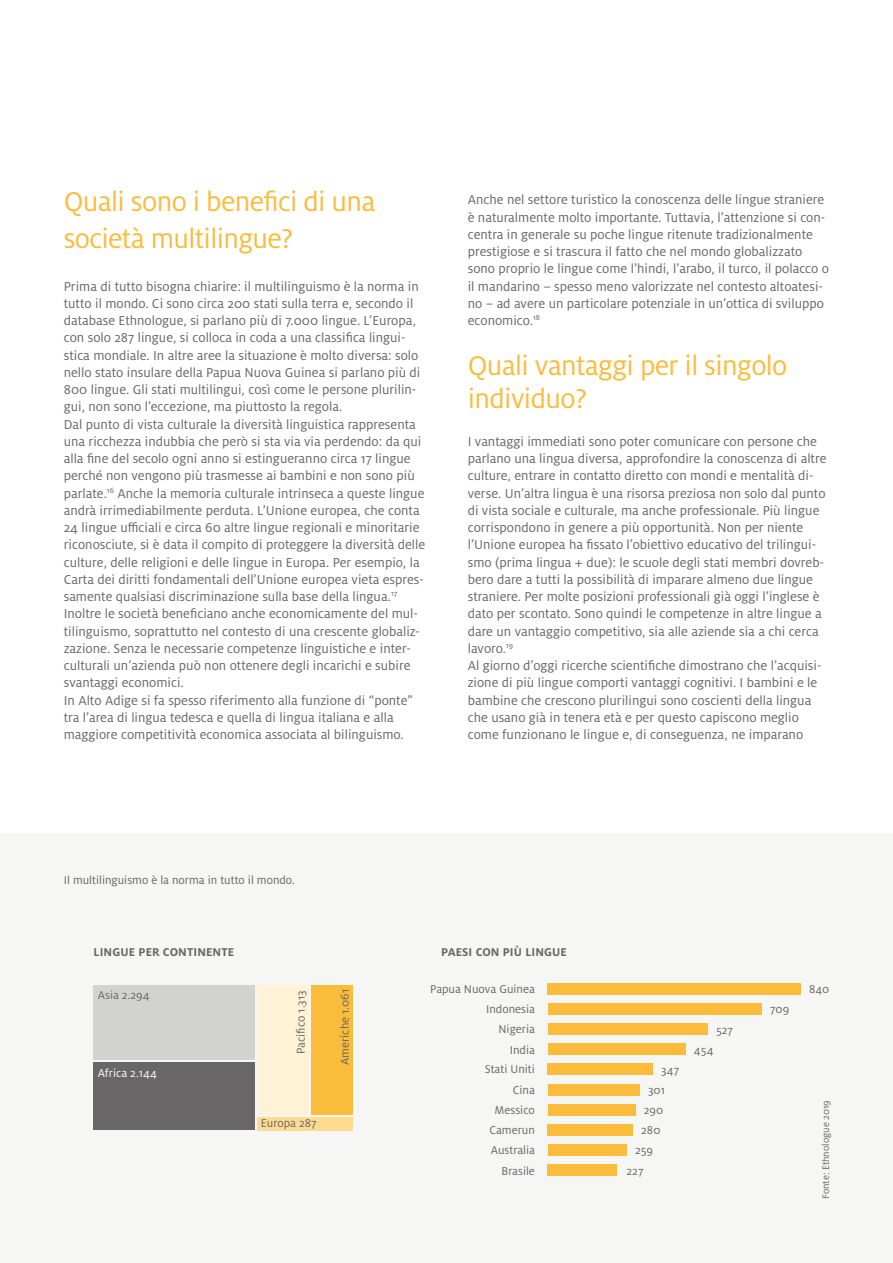
<style>
.page{position:relative;width:893px;height:1263px;background:#fff}
.page>*{position:absolute;margin:0;border:0;box-sizing:border-box;transform-origin:0 0}
.t1{font:30px/37.2px "Milo Pro";letter-spacing:-.02em;color:#fbbc3c}
.t2{font:14.25px/17.2px "Milo Pro";color:#686667}
.t3{font:12.6px/20.4px "Milo Pro";color:#686667;text-align:right}
.t4{font:700 12.6px "Milo Pro";letter-spacing:.01em;color:#686667}
.t5{font:12.6px "Milo Pro";color:#fff}
.t6{font:10.5px "Milo Pro";color:#686667}
</style>
<div class="page">
<div style="left:0;top:834px;width:893px;height:429px;background:#f6f6f5"></div>
<div style="left:548px;top:983px;width:253px;height:11px;background:#fbbc3c"></div>
<div style="left:548px;top:1003px;width:214px;height:12px;background:#fbbc3c"></div>
<div style="left:548px;top:1023px;width:160px;height:12px;background:#fbbc3c"></div>
<div style="left:548px;top:1043px;width:137px;height:12px;background:#fbbc3c"></div>
<div style="left:548px;top:1064px;width:105px;height:11px;background:#fbbc3c"></div>
<div style="left:548px;top:1084px;width:91px;height:11px;background:#fbbc3c"></div>
<div style="left:548px;top:1104px;width:87px;height:11px;background:#fbbc3c"></div>
<div style="left:548px;top:1124px;width:85px;height:12px;background:#fbbc3c"></div>
<div style="left:548px;top:1144px;width:78px;height:12px;background:#fbbc3c"></div>
<div style="left:548px;top:1164px;width:69px;height:12px;background:#fbbc3c"></div>
<div style="left:94px;top:985px;width:161px;height:75px;background:#d2d3d0"></div>
<div style="left:94px;top:1062px;width:161px;height:68px;background:#686667"></div>
<div style="left:257px;top:985px;width:52px;height:130px;background:#fff2d5"></div>
<div style="left:312px;top:985px;width:41px;height:130px;background:#fbbc3c"></div>
<div style="left:257px;top:1117px;width:96px;height:13px;background:#ffda91"></div>
<h1 class="t1" style="left:64px;top:183px;width:313px">Quali sono i benefici di una società multilingue?</h1>
<p class="t2" style="left:64px;top:278px;width:363px">Prima di tutto bisogna chiarire: il multilinguismo è la norma in tutto il mondo. Ci sono circa 200 stati sulla terra e, secondo il database Ethnologue, si parlano più di 7.000 lingue. L’Europa, con solo 287 lingue, si colloca in coda a una classifica lingui&shy;stica mondiale. In altre aree la situazione è molto diversa: solo nello stato insulare della Papua Nuova Guinea si parlano più di 800 lingue. Gli stati multilingui, così come le persone plurilin&shy;gui, non sono l’eccezione, ma piuttosto la regola.<br>Dal punto di vista culturale la diversità linguistica rappresenta una ricchezza indubbia che però si sta via via perdendo: da qui alla fine del secolo ogni anno si estingueranno circa 17 lingue perché non vengono più trasmesse ai bambini e non sono più parlate.<sup>16</sup> Anche la memoria culturale intrinseca a queste lingue andrà irrimediabilmente perduta. L’Unione europea, che conta 24 lingue ufficiali e circa 60 altre lingue regionali e minoritarie riconosciute, si è data il compito di proteggere la diversità delle culture, delle religioni e delle lingue in Europa. Per esempio, la Carta dei diritti fondamentali dell’Unione europea vieta espres&shy;samente qualsiasi discriminazione sulla base della lingua.<sup>17<br></sup>Inoltre le società beneficiano anche economicamente del mul&shy;tilinguismo, soprattutto nel contesto di una crescente globaliz&shy;zazione. Senza le necessarie competenze linguistiche e inter&shy;culturali un’azienda può non ottenere degli incarichi e subire svantaggi economici.<br>In Alto Adige si fa spesso riferimento alla funzione di “ponte” tra l’area di lingua tedesca e quella di lingua italiana e alla maggiore competitività economica associata al bilinguismo.</p>
<p class="t2" style="left:468px;top:191px;width:363px">Anche nel settore turistico la conoscenza delle lingue straniere è naturalmente molto importante. Tuttavia, l’attenzione si con&shy;centra in generale su poche lingue ritenute tradizionalmente prestigiose e si trascura il fatto che nel mondo globalizzato sono proprio le lingue come l’hindi, l’arabo, il turco, il polacco o il mandarino – spesso meno valorizzate nel contesto altoatesi&shy;no – ad avere un particolare potenziale in un’ottica di sviluppo economico.<sup>18</sup></p>
<h1 class="t1" style="left:468px;top:350px;width:321px;line-height:33px">Quali vantaggi per il singolo individuo?</h1>
<p class="t2" style="left:468px;top:433px;width:360px">I vantaggi immediati sono poter comunicare con persone che parlano una lingua diversa, approfondire la conoscenza di altre culture, entrare in contatto diretto con mondi e mentalità di&shy;verse. Un’altra lingua è una risorsa preziosa non solo dal punto di vista sociale e culturale, ma anche professionale. Più lingue corrispondono in genere a più opportunità. Non per niente l’Unione europea ha fissato l’obiettivo educativo del trilingui&shy;smo (prima lingua + due): le scuole degli stati membri dovreb&shy;bero dare a tutti la possibilità di imparare almeno due lingue straniere. Per molte posizioni professionali già oggi l’inglese è dato per scontato. Sono quindi le competenze in altre lingue a dare un vantaggio competitivo, sia alle aziende sia a chi cerca lavoro.<sup>19<br></sup>Al giorno d’oggi ricerche scientifiche dimostrano che l’acquisi&shy;zione di più lingue comporti vantaggi cognitivi. I bambini e le bambine che crescono plurilingui sono coscienti della lingua che usano già in tenera età e per questo capiscono meglio come funzionano le lingue e, di conseguenza, ne imparano</p>
<p class="t3" style="left:64px;top:870px;width:233px">Il multilinguismo è la norma in tutto il mondo.</p>
<p class="t4" style="left:94px;top:944px;width:142px">LINGUE PER CONTINENTE</p>
<p class="t4" style="left:441px;top:944px;width:127px">PAESI CON PIÙ LINGUE</p>
<p class="t3" style="left:98px;top:985px;width:53px">Asia 2.294</p>
<p class="t3" style="left:291px;top:1054px;width:65px;rotate:-90deg">Pacifico 1.313</p>
<p class="t5" style="left:98px;top:1066px;width:61px">Africa 2.144</p>
<p class="t3" style="left:261px;top:1113px;width:57px">Europa 287</p>
<p class="t3" style="left:335px;top:1065px;width:78px;rotate:-90deg">Americhe 1.061</p>
<p class="t3" style="left:430px;top:979px;width:106px">Papua Nuova Guinea</p>
<p class="t3" style="left:809px;top:979px;width:22px">840</p>
<p class="t3" style="left:770px;top:999px;width:21px">709</p>
<p class="t3" style="left:716px;top:1019px;width:18px">527</p>
<p class="t3" style="left:694px;top:1039px;width:21px">454</p>
<p class="t3" style="left:661px;top:1059px;width:19px">347</p>
<p class="t3" style="left:648px;top:1080px;width:18px">301</p>
<p class="t3" style="left:644px;top:1100px;width:21px">290</p>
<p class="t3" style="left:641px;top:1120px;width:21px">280</p>
<p class="t3" style="left:635px;top:1140px;width:20px">259</p>
<p class="t3" style="left:627px;top:1160px;width:18px">227</p>
<p class="t3" style="left:486px;top:999px;width:50px">Indonesia<br>Nigeria<br>India</p>
<p class="t3" style="left:485px;top:1059px;width:51px">Stati Uniti<br>Cina<br>Messico<br>Camerun<br>Australia<br>Brasile</p>
<p class="t6" style="left:820px;top:1199px;width:101px;rotate:-90deg">Fonte: Ethnologue 2019</p>
</div>
